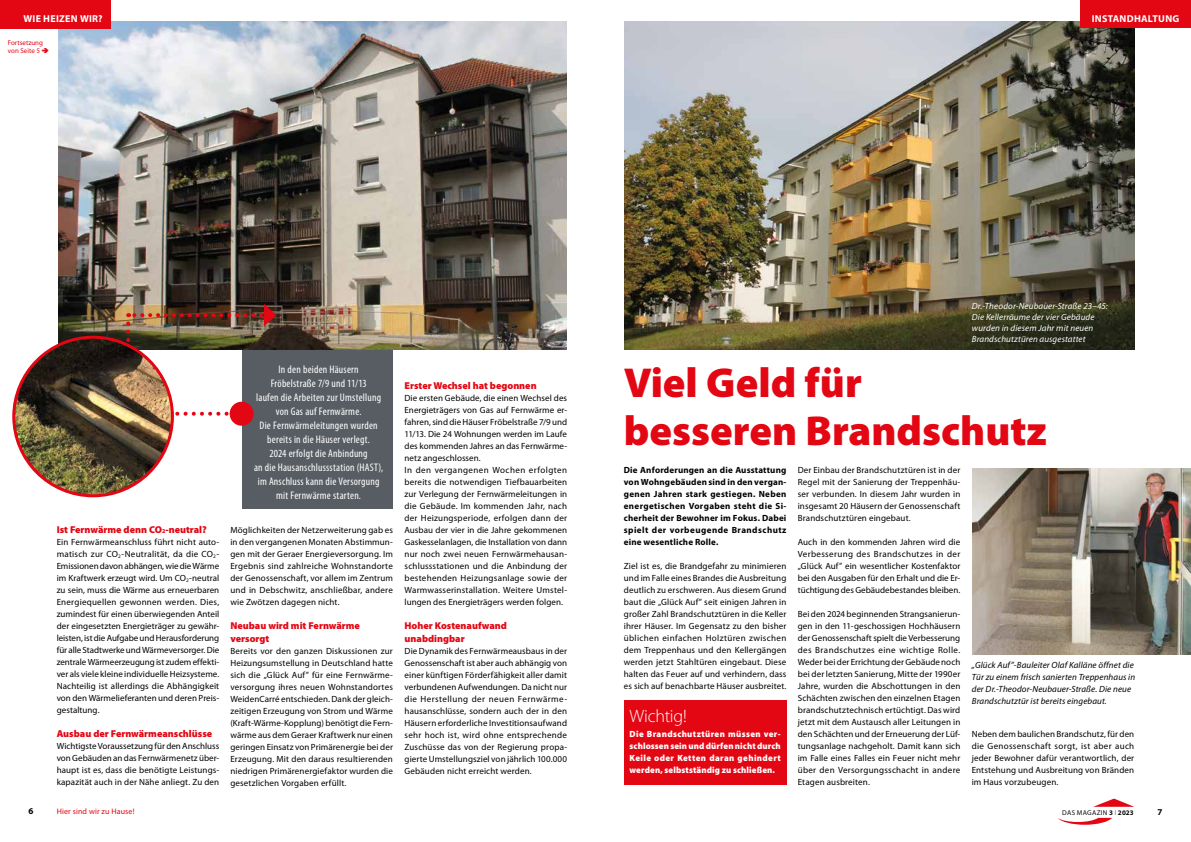
<style>
.page{position:relative;width:1191px;height:842px;background:#fff}
.page>*{position:absolute;margin:0;border:0;box-sizing:border-box;transform-origin:0 0}
.t1{font:900 42px/48px "Myriad Pro";color:#e30613}
.t2{font:300 18px "Myriad Pro";letter-spacing:-.015em;color:#fff}
.t3{font:condensed 11px/14px "Myriad Pro";letter-spacing:.02em;color:#fff;text-align:center}
.t4{font:900 10px/12.5px "Myriad Pro";color:#e30613}
.t5{font:700 10px "Myriad Pro";letter-spacing:.025em;color:#fff}
.t6{font:9px/12px "Myriad Pro";letter-spacing:.01em;color:#000;text-align:justify}
.t7{font:700 9px/12px "Myriad Pro";letter-spacing:.045em;color:#000;text-align:justify}
.t8{font:italic 9px/12px "Myriad Pro";letter-spacing:.015em;color:#000}
.t9{font:900 9px/12px "Myriad Pro";letter-spacing:.015em;color:#fff;text-align:justify}
.t10{font:italic 9px/10.8px "Myriad Pro";letter-spacing:.015em;color:#fff}
.t11{font:700 9px "Myriad Pro";color:#0a0a0a}
.t12{font:8px "Myriad Pro";letter-spacing:.02em;color:#e30613}
.t13{font:7px/8.4px "Myriad Pro";color:#e30613}
.t14{font:7px "Myriad Pro";letter-spacing:.045em;color:#0a0a0a}
.s1{font-size:5.8px}
.s2{font-weight:700}
.s3{font-weight:300}
</style>
<div class="page">
<svg style="left:1057px;top:818px;width:55px;height:7px"></svg>
<svg style="left:1093px;top:798px;width:41px;height:9px"></svg>
<div style="left:624px;top:700px;width:162px;height:84px;background:#e30613"></div>
<div style="left:242px;top:348px;width:151px;height:160px;background:#585d63"></div>
<img style="left:972px;top:469px;width:219px;height:186px">
<img style="left:59px;top:22px;width:507px;height:328px">
<div style="left:0;top:0;width:111px;height:28px;background:#e30613"></div>
<img style="left:126px;top:304px;width:150px;height:112px">
<div style="left:230px;top:402px;width:24px;height:24px;background:#e30613;border-radius:50%"></div>
<img style="left:625px;top:22px;width:509px;height:327px">
<div style="left:1080px;top:0;width:111px;height:28px;background:#e30613"></div>
<img style="left:14px;top:337px;width:158px;height:159px;border-radius:79px">
<div style="left:12px;top:336px;width:162px;height:161px;border:3px solid #e30613;border-radius:50%"></div>
<p class="t5" style="left:23px;top:12px;width:81px">WIE HEIZEN WIR?</p>
<p class="t13" style="left:8px;top:38px;width:37px">Fortsetzung von Seite 5</p>
<p class="t5" style="left:1091px;top:12px;width:89px">INSTANDHALTUNG</p>
<p class="t4" style="left:57px;top:523px;width:152px">Ist Fernwärme denn CO<span class="s1">2</span>-neutral?</p>
<p class="t6" style="left:57px;top:536px;width:164px">Ein Fernwärmeanschluss führt nicht auto&shy;matisch zur CO<sub>2</sub>-Neutralität, da die CO<sub>2</sub>- Emissionen davon abhängen, wie die Wärme im Kraftwerk erzeugt wird. Um CO<sub>2</sub>-neutral zu sein, muss die Wärme aus erneuerbaren Energiequellen gewonnen werden. Dies, zumindest für einen überwiegenden Anteil der eingesetzten Energieträger zu gewähr&shy;leisten, ist die Aufgabe und Herausforderung für alle Stadtwerke und Wärmeversorger. Die zentrale Wärmeerzeugung ist zudem effekti&shy;ver als viele kleine individuelle Heizsysteme.<br>Nachteilig ist allerdings die Abhängigkeit von den Wärmelieferanten und deren Preis&shy;gestaltung.</p>
<p class="t4" style="left:57px;top:727px;width:157px">Ausbau der Fernwärmeanschlüsse</p>
<p class="t6" style="left:57px;top:740px;width:164px">Wichtigste Voraussetzung für den Anschluss von Gebäuden an das Fernwärmenetz über&shy;haupt ist es, dass die benötigte Leistungs&shy;kapazität auch in der Nähe anliegt. Zu den</p>
<p class="t3" style="left:254px;top:362px;width:131px">In den beiden Häusern<br>Fröbelstraße 7/9 und 11/13<br>laufen die Arbeiten zur Umstellung von Gas auf Fernwärme.<br>Die Fernwärmeleitungen wurden bereits in die Häuser verlegt.<br>2024 erfolgt die Anbindung<br>an die Hausanschlussstation (HAST), im Anschluss kann die Versorgung mit Fernwärme starten.</p>
<p class="t6" style="left:230px;top:523px;width:164px">Möglichkeiten der Netzerweiterung gab es in den vergangenen Monaten Abstimmun&shy;gen mit der Geraer Energieversorgung. Im Ergebnis sind zahlreiche Wohnstandorte der Genossenschaft, vor allem im Zentrum und in Debschwitz, anschließbar, andere wie Zwötzen dagegen nicht.</p>
<p class="t4" style="left:230px;top:619px;width:131px">Neubau wird mit Fernwärme versorgt</p>
<p class="t6" style="left:230px;top:644px;width:164px">Bereits vor den ganzen Diskussionen zur Heizungsumstellung in Deutschland hatte sich die „Glück Auf” für eine Fernwärme&shy;versorgung ihres neuen Wohnstandortes WeidenCarré entschieden. Dank der gleich&shy;zeitigen Erzeugung von Strom und Wärme (Kraft-Wärme-Kopplung) benötigt die Fern&shy;wärme aus dem Geraer Kraftwerk nur einen geringen Einsatz von Primärenergie bei der Erzeugung. Mit den daraus resultierenden niedrigen Primärenergiefaktor wurden die gesetzlichen Vorgaben erfüllt.</p>
<p class="t4" style="left:404px;top:379px;width:134px">Erster Wechsel hat begonnen</p>
<p class="t6" style="left:404px;top:391px;width:164px;text-align:left">Die ersten Gebäude, die einen Wechsel des Energieträgers von Gas auf Fernwärme er&shy;fahren, sind die Häuser Fröbelstraße 7/9 und 11/13. Die 24 Wohnungen werden im Laufe des kommenden Jahres an das Fernwärme&shy;netz angeschlossen.<br>In den vergangenen Wochen erfolgten bereits die notwendigen Tiefbauarbeiten zur Verlegung der Fernwärmeleitungen in die Gebäude. Im kommenden Jahr, nach der Heizungsperiode, erfolgen dann der Ausbau der vier in die Jahre gekommenen Gaskesselanlagen, die Installation von dann nur noch zwei neuen Fernwärmehausan&shy;schlussstationen und die Anbindung der bestehenden Heizungsanlage sowie der Warmwasserinstallation. Weitere Umstel&shy;lungen des Energieträgers werden folgen.</p>
<p class="t4" style="left:404px;top:619px;width:104px">Hoher Kostenaufwand unabdingbar</p>
<p class="t6" style="left:404px;top:644px;width:164px">Die Dynamik des Fernwärmeausbaus in der Genossenschaft ist aber auch abhängig von einer künftigen Förderfähigkeit aller damit verbundenen Aufwendungen. Da nicht nur die Herstellung der neuen Fernwärme&shy;hausanschlüsse, sondern auch der in den Häusern erforderliche Investitionsaufwand sehr hoch ist, wird ohne entsprechende Zuschüsse das von der Regierung propa&shy;gierte Umstellungsziel von jährlich 100.000<br>Gebäuden nicht erreicht werden.</p>
<p class="t10" style="left:972px;top:301px;width:137px">Dr.-Theodor-Neubauer-Straße 23–45:<br>Die Kellerräume der vier Gebäude wurden in diesem Jahr mit neuen Brandschutztüren ausgestattet</p>
<h1 class="t1" style="left:624px;top:357px;width:424px">Viel Geld für<br>besseren Brandschutz</h1>
<p class="t7" style="left:624px;top:464px;width:164px">Die Anforderungen an die Ausstattung von Wohngebäuden sind in den vergan&shy;genen Jahren stark gestiegen. Neben energetischen Vorgaben steht die Si&shy;cherheit der Bewohner im Fokus. Dabei spielt der vorbeugende Brandschutz eine wesentliche Rolle.</p>
<p class="t6" style="left:624px;top:560px;width:164px">Ziel ist es, die Brandgefahr zu minimieren und im Falle eines Brandes die Ausbreitung deutlich zu erschweren. Aus diesem Grund baut die „Glück Auf” seit einigen Jahren in großer Zahl Brandschutztüren in die Keller ihrer Häuser. Im Gegensatz zu den bisher üblichen einfachen Holztüren zwischen dem Treppenhaus und den Kellergängen werden jetzt Stahltüren eingebaut. Diese halten das Feuer auf und verhindern, dass es sich auf benachbarte Häuser ausbreitet.</p>
<h2 class="t2" style="left:629px;top:706px;width:59px">Wichtig!</h2>
<p class="t9" style="left:629px;top:728px;width:153px">Die Brandschutztüren müssen ver&shy;schlossen sein und dürfen nicht durch Keile oder Ketten daran gehindert werden, selbstständig zu schließen.</p>
<p class="t6" style="left:797px;top:464px;width:164px">Der Einbau der Brandschutztüren ist in der Regel mit der Sanierung der Treppenhäu&shy;ser verbunden. In diesem Jahr wurden in insgesamt 20 Häusern der Genossenschaft Brandschutztüren eingebaut.</p>
<p class="t6" style="left:797px;top:536px;width:164px">Auch in den kommenden Jahren wird die Verbesserung des Brandschutzes in der „Glück Auf” ein wesentlicher Kostenfaktor bei den Ausgaben für den Erhalt und die Er&shy;tüchtigung des Gebäudebestandes bleiben.</p>
<p class="t6" style="left:797px;top:608px;width:164px">Bei den 2024 beginnenden Strangsanierun&shy;gen in den 11-geschossigen Hochhäusern der Genossenschaft spielt die Verbesserung des Brandschutzes eine wichtige Rolle.<br>Weder bei der Errichtung der Gebäude noch bei der letzten Sanierung, Mitte der 1990er Jahre, wurden die Abschottungen in den Schächten zwischen den einzelnen Etagen brandschutztechnisch ertüchtigt. Das wird jetzt mit dem Austausch aller Leitungen in den Schächten und der Erneuerung der Lüf&shy;tungsanlage nachgeholt. Damit kann sich im Falle eines Falles ein Feuer nicht mehr über den Versorgungsschacht in andere Etagen ausbreiten.</p>
<p class="t8" style="left:972px;top:659px;width:165px">„Glück Auf”-Bauleiter Olaf Kalläne öffnet die Tür zu einem frisch sanierten Treppenhaus in der Dr.-Theodor-Neubauer-Straße. Die neue Brandschutztür ist bereits eingebaut.</p>
<p class="t6" style="left:971px;top:728px;width:164px">Neben dem baulichen Brandschutz, für den die Genossenschaft sorgt, ist aber auch jeder Bewohner dafür verantwortlich, der Entstehung und Ausbreitung von Bränden im Haus vorzubeugen.</p>
<p class="t7" style="left:28px;top:805px;width:6px">6</p>
<p class="t12" style="left:57px;top:806px;width:79px">Hier sind wir zu Hause!</p>
<p class="t14" style="left:1062px;top:808px;width:73px">DAS MAGAZIN <span class="s2">3</span> <span class="s3">I</span> <span class="s2">2023</span></p>
<p class="t11" style="left:1157px;top:806px;width:6px">7</p>
</div>
